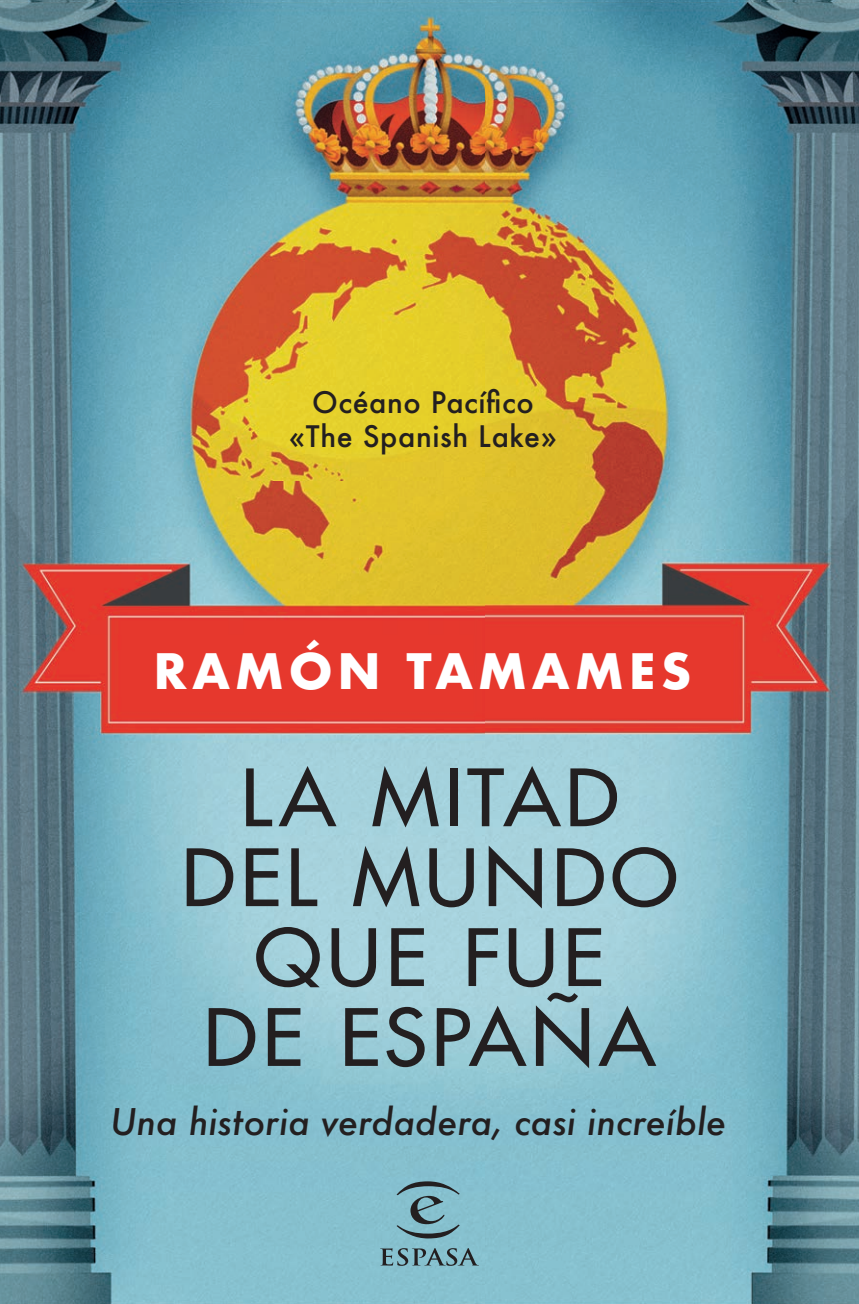
<style>
.page{position:relative;width:859px;height:1304px;background:#fff}
.page>*{position:absolute;margin:0;border:0;box-sizing:border-box;transform-origin:0 0}
.t1{font:500 76.6px/79.8px "Futura Std";letter-spacing:.06em;color:#231f20;text-align:center;scale:1.05 1}
.t2{font:700 47.6px "Futura";letter-spacing:.1em;color:#fff}
.t3{font:italic 500 35.8px "Futura";color:#231f20}
.t4{font:500 28.8px/34.6px "Futura";letter-spacing:.02em;color:#231f20;text-align:center}
</style>
<div class="page">
<img style="left:0;top:0;width:858px;height:1304px">
<svg style="left:396px;top:1181px;width:63px;height:57px"></svg>
<svg style="left:380px;top:1248px;width:99px;height:18px"></svg>
<p class="t4" style="left:288px;top:384px;width:270px">Océano Pacífico «The Spanish Lake»</p>
<h2 class="t2" style="left:153px;top:636px;width:539px">RAMÓN TAMAMES</h2>
<h1 class="t1" style="left:181px;top:758px;width:474px">LA MITAD<br>DEL MUNDO<br>QUE FUE<br>DE ESPAÑA</h1>
<p class="t3" style="left:110px;top:1097px;width:617px">Una historia verdadera, casi increíble</p>
</div>
